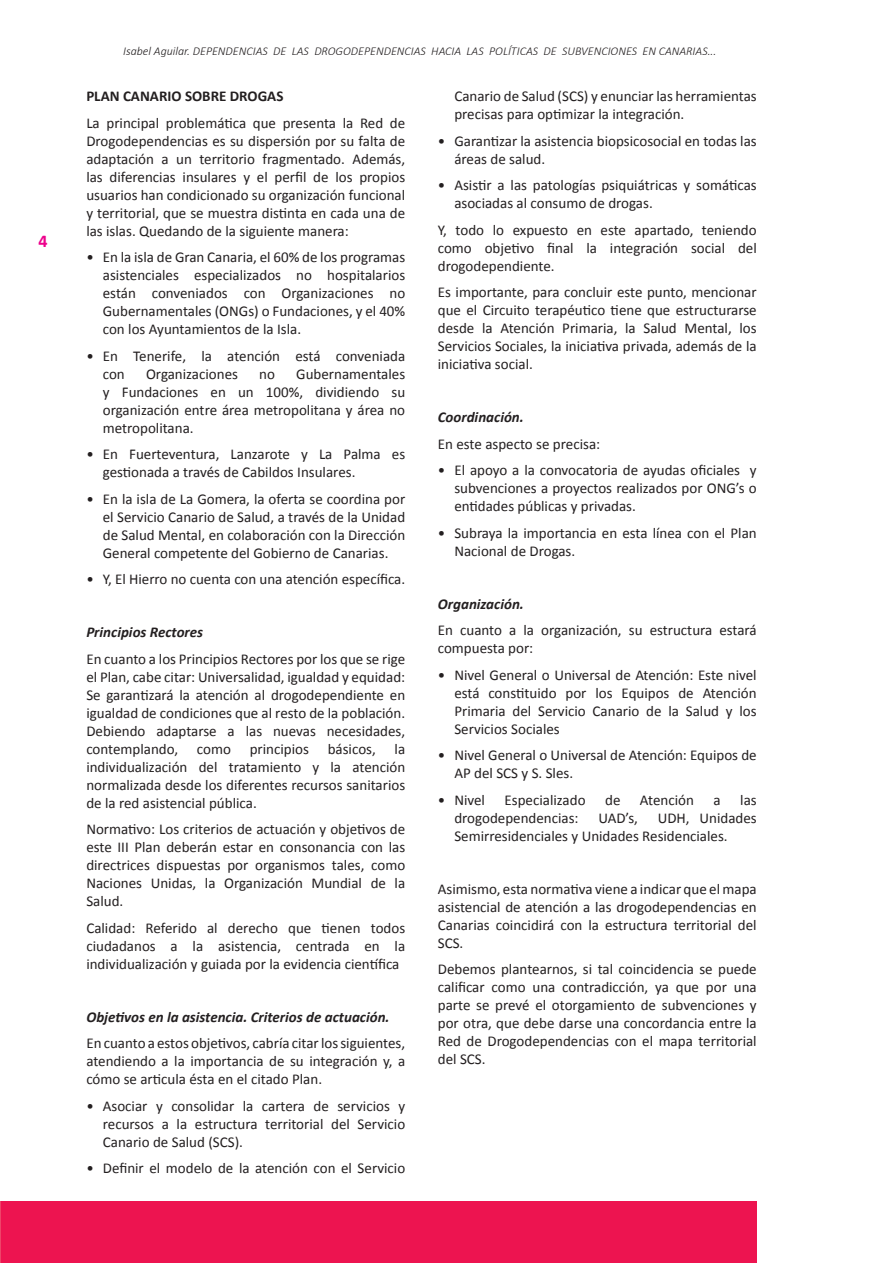
<style>
.page{position:relative;width:893px;height:1263px;background:#fff}
.page>*{position:absolute;margin:0;border:0;box-sizing:border-box;transform-origin:0 0}
.t1{font:700 18px "Calibri";color:#ed028c}
.t2{font:15px/18px "Calibri";color:#231f20;text-align:justify}
.t3{font:italic 700 15px "Calibri";color:#231f20}
.t4{font:700 15px "Calibri";color:#231f20}
.t5{font:italic 300 12px "Calibri";color:#231f20}
</style>
<div class="page">
<div style="left:0;top:1202px;width:757px;height:61px;background:#ed1450"></div>
<p class="t1" style="left:39px;top:230px;width:11px">4</p>
<p class="t5" style="left:123px;top:44px;width:595px">Isabel Aguilar. DEPENDENCIAS DE LAS DROGODEPENDENCIAS HACIA LAS POLÍTICAS DE SUBVENCIONES EN CANARIAS...</p>
<p class="t4" style="left:86px;top:87px;width:199px">PLAN CANARIO SOBRE DROGAS</p>
<p class="t2" style="left:86px;top:114px;width:320px">La principal problemática que presenta la Red de Drogodependencias es su dispersión por su falta de adaptación a un territorio fragmentado. Además, las diferencias insulares y el perfil de los propios usuarios han condicionado su organización funcional y territorial, que se muestra distinta en cada una de las islas. Quedando de la siguiente manera:</p>
<p class="t2" style="left:103px;top:248px;width:304px;text-indent:-17px">• En la isla de Gran Canaria, el 60% de los programas asistenciales especializados no hospitalarios están conveniados con Organizaciones no Gubernamentales (ONGs) o Fundaciones, y el 40% con los Ayuntamientos de la Isla.</p>
<p class="t2" style="left:103px;top:347px;width:304px;text-indent:-17px">• En Tenerife, la atención está conveniada con</p>
<p class="t2" style="left:103px;top:365px;width:304px;text-indent:193px">Gubernamentales y Fundaciones en un 100%, dividiendo su organización entre área metropolitana y área no metropolitana.</p>
<p class="t2" style="left:103px;top:445px;width:304px;text-indent:-17px">• En Fuerteventura, Lanzarote y La Palma es gestionada a través de Cabildos Insulares.</p>
<p class="t2" style="left:103px;top:490px;width:304px;text-indent:-17px">• En la isla de La Gomera, la oferta se coordina por el Servicio Canario de Salud, a través de la Unidad de Salud Mental, en colaboración con la Dirección General competente del Gobierno de Canarias.</p>
<p class="t2" style="left:86px;top:570px;width:320px">• Y, El Hierro no cuenta con una atención específica.</p>
<p class="t2" style="left:146px;top:365px;width:93px">Organizaciones</p>
<p class="t2" style="left:259px;top:365px;width:17px">no</p>
<p class="t3" style="left:86px;top:623px;width:118px">Principios Rectores</p>
<p class="t2" style="left:86px;top:650px;width:320px">En cuanto a los Principios Rectores por los que se rige el Plan, cabe citar: Universalidad, igualdad y equidad:<br>Se garantizará la atención al drogodependiente en igualdad de condiciones que al resto de la población.<br>Debiendo adaptarse a las nuevas necesidades, contemplando, como</p>
<p class="t2" style="left:250px;top:740px;width:61px">principios</p>
<p class="t2" style="left:328px;top:740px;width:50px">básicos,</p>
<p class="t2" style="left:86px;top:740px;width:320px;text-indent:308px">la individualización del tratamiento y la atención normalizada desde los diferentes recursos sanitarios de la red asistencial pública.</p>
<p class="t2" style="left:86px;top:820px;width:320px">Normativo: Los criterios de actuación y objetivos de este III Plan deberán estar en consonancia con las directrices dispuestas por organismos tales, como Naciones Unidas, la Organización Mundial de la Salud.</p>
<p class="t2" style="left:86px;top:919px;width:320px">Calidad: Referido al derecho que tienen todos ciudadanos a la asistencia, centrada en la individualización y guiada por la evidencia científica</p>
<p class="t3" style="left:86px;top:1007px;width:305px">Objetivos en la asistencia. Criterios de actuación.</p>
<p class="t2" style="left:86px;top:1034px;width:320px">En cuanto a estos objetivos, cabría citar los siguientes, atendiendo a la importancia de su integración y, a cómo se articula ésta en el citado Plan.</p>
<p class="t2" style="left:103px;top:1097px;width:304px;text-indent:-17px">• Asociar y consolidar la cartera de servicios y recursos a la estructura territorial del Servicio Canario de Salud (SCS).</p>
<p class="t2" style="left:86px;top:1159px;width:320px">• Definir el modelo de la atención con el Servicio</p>
<p class="t2" style="left:454px;top:87px;width:304px">Canario de Salud (SCS) y enunciar las herramientas precisas para optimizar la integración.</p>
<p class="t2" style="left:454px;top:132px;width:304px;text-indent:-16px">• Garantizar la asistencia biopsicosocial en todas las áreas de salud.</p>
<p class="t2" style="left:454px;top:176px;width:304px;text-indent:-16px">• Asistir a las patologías psiquiátricas y somáticas asociadas al consumo de drogas.</p>
<p class="t2" style="left:438px;top:221px;width:320px">Y, todo lo expuesto en este apartado, teniendo como objetivo final la integración social del drogodependiente.</p>
<p class="t2" style="left:438px;top:283px;width:320px">Es importante, para concluir este punto, mencionar que el Circuito terapéutico tiene que estructurarse desde la Atención Primaria, la Salud Mental, los Servicios Sociales, la iniciativa privada, además de la iniciativa social.</p>
<p class="t3" style="left:438px;top:408px;width:87px">Coordinación.</p>
<p class="t2" style="left:438px;top:435px;width:164px">En este aspecto se precisa:</p>
<p class="t2" style="left:454px;top:461px;width:304px;text-indent:-16px">• El apoyo a la convocatoria de ayudas oficiales y subvenciones a proyectos realizados por ONG’s o entidades públicas y privadas.</p>
<p class="t2" style="left:454px;top:524px;width:304px;text-indent:-16px">• Subraya la importancia en esta línea con el Plan<br>Nacional de Drogas.</p>
<p class="t3" style="left:438px;top:594px;width:88px">Organización.</p>
<p class="t2" style="left:438px;top:621px;width:320px">En cuanto a la organización, su estructura estará compuesta por:</p>
<p class="t2" style="left:454px;top:666px;width:304px;text-indent:-16px">• Nivel General o Universal de Atención: Este nivel está constituido por los Equipos de Atención Primaria del Servicio Canario de la Salud y los Servicios Sociales</p>
<p class="t2" style="left:454px;top:746px;width:304px;text-indent:-16px">• Nivel General o Universal de Atención: Equipos de<br>AP del SCS y S. Sles.</p>
<p class="t2" style="left:438px;top:791px;width:49px">• Nivel</p>
<p class="t2" style="left:505px;top:791px;width:83px">Especializado</p>
<p class="t2" style="left:605px;top:791px;width:17px">de</p>
<p class="t2" style="left:640px;top:791px;width:56px">Atención</p>
<p class="t2" style="left:714px;top:791px;width:9px">a</p>
<p class="t2" style="left:740px;top:791px;width:18px">las</p>
<p class="t2" style="left:454px;top:809px;width:126px">drogodependencias:</p>
<p class="t2" style="left:598px;top:809px;width:41px">UAD’s,</p>
<p class="t2" style="left:454px;top:809px;width:304px;text-indent:203px">UDH, Unidades<br>Semirresidenciales y Unidades Residenciales.</p>
<p class="t2" style="left:438px;top:880px;width:320px">Asimismo, esta normativa viene a indicar que el mapa asistencial de atención a las drogodependencias en Canarias coincidirá con la estructura territorial del SCS.</p>
<p class="t2" style="left:438px;top:960px;width:320px">Debemos plantearnos, si tal coincidencia se puede calificar como una contradicción, ya que por una parte se prevé el otorgamiento de subvenciones y por otra, que debe darse una concordancia entre la Red de Drogodependencias con el mapa territorial del SCS.</p>
</div>
